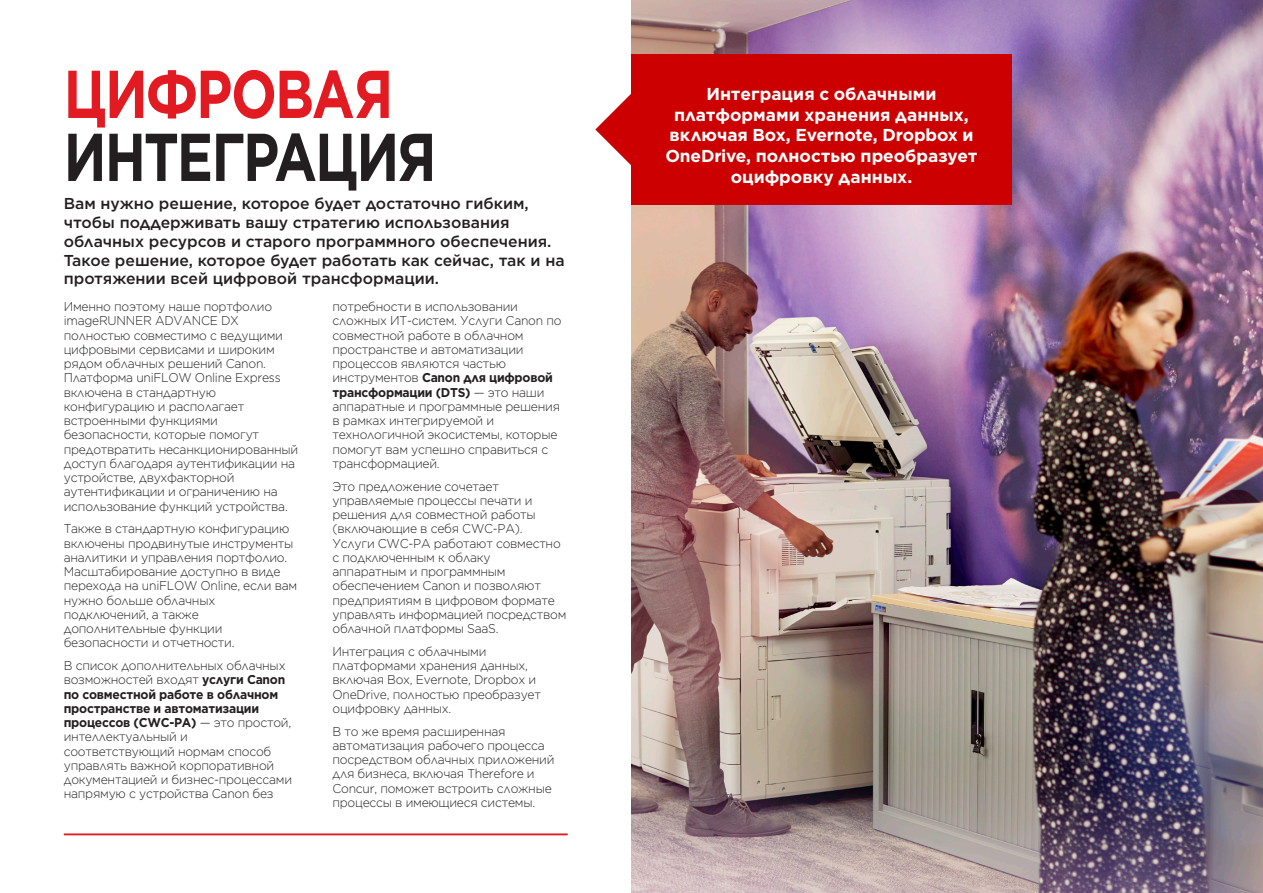
<style>
.page{position:relative;width:1263px;height:893px;background:#fff}
.page>*{position:absolute;margin:0;border:0;box-sizing:border-box;transform-origin:0 0}
.Subheading_BLACK{font:700 67.5px/63px "Gotham";letter-spacing:-.035em;color:#231f20;scale:.8 1}
.Subheading_BLACK-2{font:700 17.25px/20.7px "Gotham";letter-spacing:-.005em;color:#fff;text-align:center}
.Body{font:500 15.75px/18.8px "Gotham";color:#231f20}
.Body-2{font:300 12.75px/14.2px "Gotham";letter-spacing:-.02em;color:#231f20;scale:.95 1}
.s1{color:#e21a21}
.s2{font-weight:700}
</style>
<div class="page">
<hr style="left:64px;top:833px;width:504px;height:2px;background:#e21a21">
<img style="left:631px;top:0;width:632px;height:893px">
<svg style="left:595px;top:94px;width:36px;height:71px"></svg>
<div style="left:631px;top:54px;width:380px;height:151px;background:#c00"></div>
<p class="Subheading_BLACK" style="left:64px;top:62px;width:467px"><span class="s1">ЦИФРОВАЯ<br></span>ИНТЕГРАЦИЯ</p>
<p class="Body" style="left:64px;top:194px;width:502px">Вам нужно решение, которое будет достаточно гибким, чтобы поддерживать вашу стратегию использования облачных ресурсов и старого программного обеспечения.<br>Такое решение, которое будет работать как сейчас, так и на протяжении всей цифровой трансформации.</p>
<p class="Body-2" style="left:64px;top:299px;width:248px">Именно поэтому наше портфолио imageRUNNER ADVANCE DX полностью совместимо с ведущими цифровыми сервисами и широким рядом облачных решений Canon.<br>Платформа uniFLOW Online Express включена в стандартную конфигурацию и располагает встроенными функциями безопасности, которые помогут предотвратить несанкционированный доступ благодаря аутентификации на устройстве, двухфакторной аутентификации и ограничению на использование функций устройства.</p>
<p class="Body-2" style="left:64px;top:521px;width:247px">Также в стандартную конфигурацию включены продвинутые инструменты аналитики и управления портфолио.<br>Масштабирование доступно в виде перехода на uniFLOW Online, если вам нужно больше облачных подключений, а также дополнительные функции безопасности и отчетности.</p>
<p class="Body-2" style="left:64px;top:658px;width:242px">В список дополнительных облачных возможностей входят <span class="s2">услуги Canon по совместной работе в облачном пространстве и автоматизации процессов (CWC-PA)</span> — это простой, интеллектуальный и соответствующий нормам способ управлять важной корпоративной документацией и бизнес-процессами напрямую с устройства Canon без</p>
<p class="Body-2" style="left:332px;top:299px;width:243px">потребности в использовании сложных ИТ-систем. Услуги Canon по совместной работе в облачном пространстве и автоматизации процессов являются частью инструментов <span class="s2">Canon для цифровой трансформации (DTS)</span> — это наши аппаратные и программные решения в рамках интегрируемой и технологичной экосистемы, которые помогут вам успешно справиться с трансформацией.</p>
<p class="Body-2" style="left:332px;top:478px;width:248px">Это предложение сочетает управляемые процессы печати и решения для совместной работы (включающие в себя CWC-PA).<br>Услуги CWC-PA работают совместно с подключенным к облаку аппаратным и программным обеспечением Canon и позволяют предприятиям в цифровом формате управлять информацией посредством облачной платформы SaaS.</p>
<p class="Body-2" style="left:332px;top:644px;width:221px">Интеграция с облачными платформами хранения данных, включая Box, Evernote, Dropbox и<br>OneDrive, полностью преобразует оцифровку данных.</p>
<p class="Body-2" style="left:332px;top:724px;width:235px">В то же время расширенная автоматизация рабочего процесса посредством облачных приложений для бизнеса, включая Therefore и<br>Concur, поможет встроить сложные процессы в имеющиеся системы.</p>
<p class="Subheading_BLACK-2" style="left:665px;top:83px;width:314px">Интеграция с облачными платформами хранения данных, включая Box, Evernote, Dropbox и<br>OneDrive, полностью преобразует оцифровку данных.</p>
</div>
